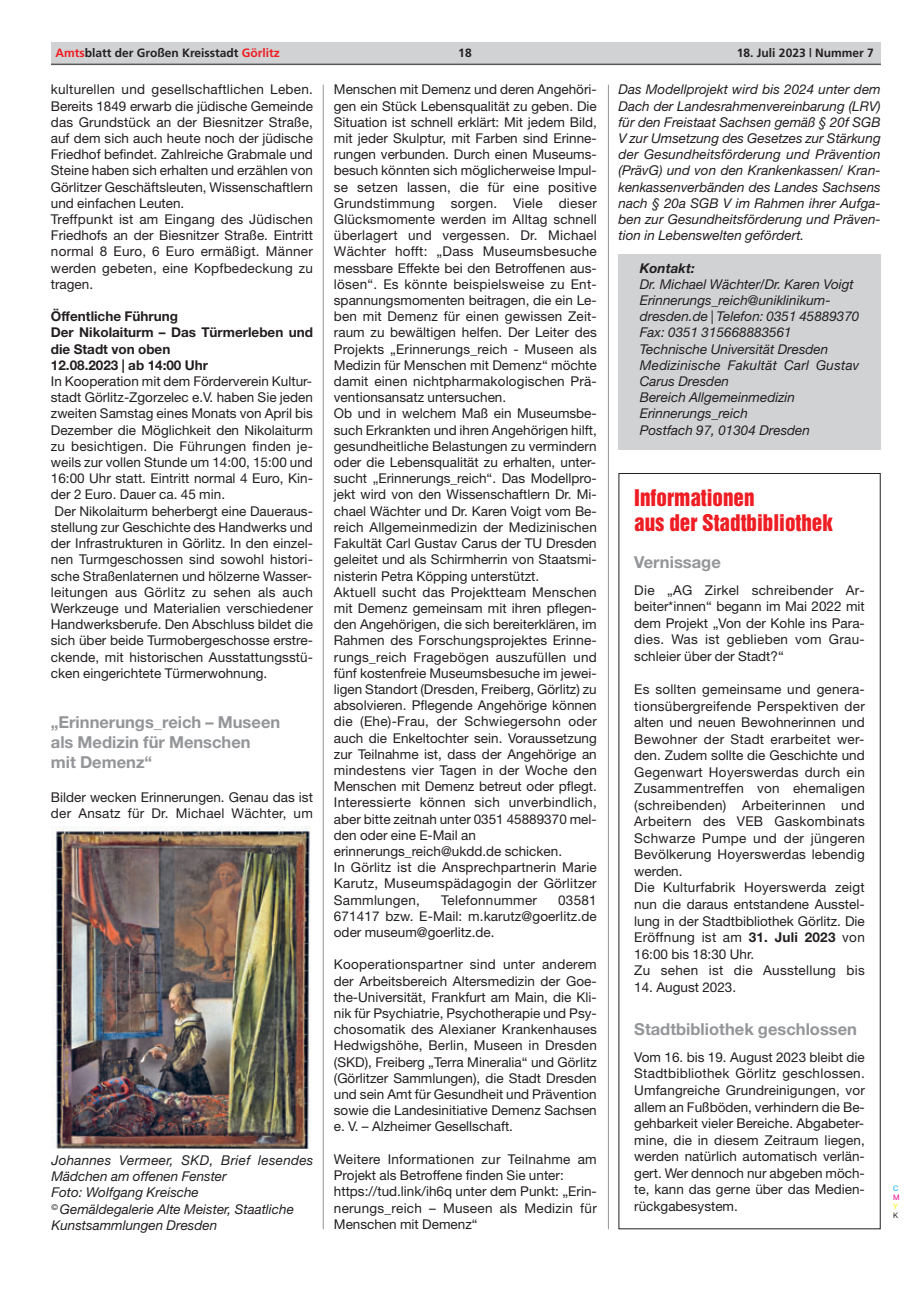
<style>
.page{position:relative;width:915px;height:1293px;background:#fff}
.page>*{position:absolute;margin:0;border:0;box-sizing:border-box;transform-origin:0 0}
.t1{font:21px/25.5px "Helvetica Inserat";color:#ee1d23}
.t2{font:700 16.5px/19.8px "Helvetica Neue";color:#939598}
.t3{font:13.5px/16.2px "Helvetica Neue";color:#231f20}
.t4{font:italic 13.5px/16.2px "Helvetica Neue";color:#231f20}
.t5{font:13.5px/16.5px "Helvetica Neue";letter-spacing:.02em;color:#231f20}
.t6{font:700 13.5px/16.2px "Helvetica Neue";color:#231f20}
.t7{font:italic 700 13.5px "Helvetica Neue";color:#231f20}
.t8{font:700 12px "Frutiger";color:#231f20}
.t9{font:7.5px "Helvetica Neue";color:#00aeef}
.t10{font:7.5px "Helvetica Neue";color:#ed028c}
.t11{font:7.5px "Helvetica Neue";color:#fff101}
.t12{font:7.5px "Helvetica Neue";color:#231f20}
.s1{color:#ee1d23}
.s2{font-weight:700}
</style>
<div class="page">
<div style="left:51px;top:43px;width:829px;height:21px;background:#d1d2d4"></div>
<hr style="left:51px;top:64px;width:829px;height:1px;background:#57585a">
<div style="left:618px;top:255px;width:262px;height:195px;background:#d1d2d4"></div>
<img style="left:51px;top:827px;width:260px;height:321px">
<hr style="left:323px;top:85px;width:1px;height:1144px;background:#939598">
<hr style="left:607px;top:85px;width:1px;height:1144px;background:#939598">
<p class="t8" style="left:55px;top:47px;width:226px"><span class="s1">Amts</span>blatt der Großen Kreisstadt <span class="s1">Görlitz</span></p>
<p class="t8" style="left:458px;top:47px;width:15px">18</p>
<p class="t8" style="left:736px;top:47px;width:138px">18. Juli 2023 | Nummer 7</p>
<p class="t3" style="left:51px;top:83px;width:263px">kulturellen und gesellschaftlichen Leben.<br>Bereits 1849 erwarb die jüdische Gemeinde das Grundstück an der Biesnitzer Straße, auf dem sich auch heute noch der jüdische Friedhof befindet. Zahlreiche Grabmale und Steine haben sich erhalten und erzählen von Görlitzer Geschäftsleuten, Wissenschaftlern und einfachen Leuten.<br>Treffpunkt ist am Eingang des Jüdischen Friedhofs an der Biesnitzer Straße. Eintritt normal 8 Euro, 6 Euro ermäßigt. Männer werden gebeten, eine Kopfbedeckung zu tragen.</p>
<p class="t6" style="left:51px;top:310px;width:263px">Öffentliche Führung<br>Der Nikolaiturm – Das Türmerleben und die Stadt von oben<br>12.08.2023 | ab 14:00 Uhr</p>
<p class="t3" style="left:51px;top:374px;width:263px">In Kooperation mit dem Förderverein Kultur&shy;stadt Görlitz-Zgorzelec e.V. haben Sie jeden zweiten Samstag eines Monats von April bis Dezember die Möglichkeit den Nikolaiturm zu besichtigen. Die Führungen finden je&shy;weils zur vollen Stunde um 14:00, 15:00 und 16:00 Uhr statt. Eintritt normal 4 Euro, Kin&shy;der 2 Euro. Dauer ca. 45 min.<br>Der Nikolaiturm beherbergt eine Daueraus&shy;stellung zur Geschichte des Handwerks und der Infrastrukturen in Görlitz. In den einzel&shy;nen Turmgeschossen sind sowohl histori&shy;sche Straßenlaternen und hölzerne Wasser&shy;leitungen aus Görlitz zu sehen als auch Werkzeuge und Materialien verschiedener Handwerksberufe. Den Abschluss bildet die sich über beide Turmobergeschosse erstre&shy;ckende, mit historischen Ausstattungsstü&shy;cken eingerichtete Türmerwohnung.</p>
<p class="t2" style="left:51px;top:714px;width:231px">„Erinnerungs_reich – Museen als Medizin für Menschen<br>mit Demenz“</p>
<p class="t3" style="left:51px;top:790px;width:263px">Bilder wecken Erinnerungen. Genau das ist der Ansatz für Dr. Michael Wächter, um</p>
<p class="t3" style="left:334px;top:83px;width:264px">Menschen mit Demenz und deren Angehöri&shy;gen ein Stück Lebensqualität zu geben. Die Situation ist schnell erklärt: Mit jedem Bild, mit jeder Skulptur, mit Farben sind Erinne&shy;rungen verbunden. Durch einen Museums&shy;besuch könnten sich möglicherweise Impul&shy;se setzen lassen, die für eine positive Grundstimmung sorgen. Viele dieser Glücksmomente werden im Alltag schnell überlagert und vergessen. Dr. Michael Wächter hofft: „Dass Museumsbesuche messbare Effekte bei den Betroffenen aus&shy;lösen“. Es könnte beispielsweise zu Ent&shy;spannungsmomenten beitragen, die ein Le&shy;ben mit Demenz für einen gewissen Zeit&shy;raum zu bewältigen helfen. Der Leiter des Projekts „Erinnerungs_reich - Museen als Medizin für Menschen mit Demenz“ möchte damit einen nichtpharmakologischen Prä&shy;ventionsansatz untersuchen.<br>Ob und in welchem Maß ein Museumsbe&shy;such Erkrankten und ihren Angehörigen hilft, gesundheitliche Belastungen zu vermindern oder die Lebensqualität zu erhalten, unter&shy;sucht „Erinnerungs_reich“. Das Modellpro&shy;jekt wird von den Wissenschaftlern Dr. Mi&shy;chael Wächter und Dr. Karen Voigt vom Be&shy;reich Allgemeinmedizin der Medizinischen Fakultät Carl Gustav Carus der TU Dresden geleitet und als Schirmherrin von Staatsmi&shy;nisterin Petra Köpping unterstützt.<br>Aktuell sucht das Projektteam Menschen mit Demenz gemeinsam mit ihren pflegen&shy;den Angehörigen, die sich bereiterklären, im Rahmen des Forschungsprojektes Erinne&shy;rungs_reich Fragebögen auszufüllen und fünf kostenfreie Museumsbesuche im jewei&shy;ligen Standort (Dresden, Freiberg, Görlitz) zu absolvieren. Pflegende Angehörige können die (Ehe)-Frau, der Schwiegersohn oder auch die Enkeltochter sein. Voraussetzung zur Teilnahme ist, dass der Angehörige an mindestens vier Tagen in der Woche den Menschen mit Demenz betreut oder pflegt.<br>Interessierte können sich unverbindlich, aber bitte zeitnah unter 0351 45889370 mel&shy;den oder eine E-Mail an erinnerungs_reich@ukdd.de schicken.<br>In Görlitz ist die Ansprechpartnerin Marie Karutz, Museumspädagogin der Görlitzer Sammlungen,</p>
<p class="t4" style="left:618px;top:83px;width:263px;text-align:justify">Das Modellprojekt wird bis 2024 unter dem Dach der Landesrahmenvereinbarung (LRV) für den Freistaat Sachsen gemäß § 20f SGB V zur Umsetzung des Gesetzes zur Stärkung der Gesundheitsförderung und Prävention (PrävG) und von den Krankenkassen/ Kran&shy;kenkassenverbänden des Landes Sachsens nach § 20a SGB V im Rahmen ihrer Aufga&shy;ben zur Gesundheitsförderung und Präven&shy;tion in Lebenswelten gefördert.</p>
<p class="t7" style="left:639px;top:263px;width:56px">Kontakt:</p>
<p class="t4" style="left:639px;top:277px;width:221px">Dr. Michael Wächter/Dr. Karen Voigt<br>Erinnerungs_reich@uniklinikum&shy;dresden.de | Telefon: 0351 45889370<br>Fax: 0351 315668883561<br>Technische Universität Dresden<br>Medizinische Fakultät Carl Gustav<br>Carus Dresden<br>Bereich Allgemeinmedizin<br>Erinnerungs_reich<br>Postfach 97, 01304 Dresden</p>
<h1 class="t1" style="left:634px;top:486px;width:200px">Informationen<br>aus der Stadtbibliothek</h1>
<p class="t2" style="left:634px;top:554px;width:88px">Vernissage</p>
<p class="t3" style="left:634px;top:583px;width:232px;text-align:justify">Die „AG Zirkel schreibender Ar - beiter*innen“ begann im Mai 2022 mit dem Projekt „Von der Kohle ins Para&shy;dies. Was ist geblieben vom Grau&shy;schleier über der Stadt?“</p>
<p class="t5" style="left:634px;top:682px;width:232px">Es sollten gemeinsame und genera - tionsübergreifende Perspektiven der alten und neuen Bewohnerinnen und<br>Bewohner der Stadt erarbeitet wer&shy;den. Zudem sollte die Geschichte und<br>Gegenwart Hoyerswerdas durch ein<br>Zusammentreffen von ehemaligen (schreibenden) Arbeiterinnen und<br>Arbeitern des VEB Gaskombinats<br>Schwarze Pumpe und der jüngeren<br>Bevölkerung Hoyerswerdas lebendig werden.<br>Die Kulturfabrik Hoyerswerda zeigt nun die daraus entstandene Ausstel&shy;lung in der Stadtbibliothek Görlitz. Die<br>Eröffnung ist am <span class="s2">31. Juli 2023</span> von<br>16:00 bis 18:30 Uhr.<br>Zu sehen ist die Ausstellung bis</p>
<p class="t3" style="left:634px;top:980px;width:103px">14. August 2023.</p>
<p class="t2" style="left:634px;top:1021px;width:224px">Stadtbibliothek geschlossen</p>
<p class="t3" style="left:634px;top:1050px;width:232px;text-align:justify">Vom 16. bis 19. August 2023 bleibt die Stadtbibliothek Görlitz geschlossen.<br>Umfangreiche Grundreinigungen, vor allem an Fußböden, verhindern die Be&shy;gehbarkeit vieler Bereiche. Abgabeter&shy;mine, die in diesem Zeitraum liegen, werden natürlich automatisch verlän&shy;gert. Wer dennoch nur abgeben möch&shy;te, kann das gerne über das Medien&shy;rückgabesystem.</p>
<p class="t5" style="left:441px;top:893px;width:98px">Telefonnummer</p>
<p class="t3" style="left:334px;top:893px;width:264px;text-align:justify;text-indent:224px">03581<br>671417 bzw. E-Mail: m.karutz@goerlitz.de oder museum@goerlitz.de.</p>
<p class="t3" style="left:334px;top:958px;width:264px;text-align:justify">Kooperationspartner sind unter anderem der Arbeitsbereich Altersmedizin der Goe&shy;the-Universität, Frankfurt am Main, die Kli&shy;nik für Psychiatrie, Psychotherapie und Psy&shy;chosomatik des Alexianer Krankenhauses Hedwigshöhe, Berlin, Museen in Dresden (SKD), Freiberg „Terra Mineralia“ und Görlitz (Görlitzer Sammlungen), die Stadt Dresden und sein Amt für Gesundheit und Prävention sowie die Landesinitiative Demenz Sachsen e. V. – Alzheimer Gesellschaft.</p>
<p class="t3" style="left:334px;top:1152px;width:264px">Weitere Informationen zur Teilnahme am Projekt als Betroffene finden Sie unter: https://tud.link/ih6q unter dem Punkt: „Erin&shy;nerungs_reich – Museen als Medizin für Menschen mit Demenz“</p>
<p class="t4" style="left:51px;top:1153px;width:263px">Johannes Vermeer, SKD, Brief lesendes<br>Mädchen am offenen Fenster<br>Foto: Wolfgang Kreische<br><sup>©</sup> Gemäldegalerie Alte Meister, Staatliche<br>Kunstsammlungen Dresden</p>
<p class="t9" style="left:892px;top:1185px;width:7px">C</p>
<p class="t10" style="left:892px;top:1194px;width:8px">M</p>
<p class="t11" style="left:892px;top:1203px;width:6px">Y</p>
<p class="t12" style="left:892px;top:1212px;width:7px">K</p>
</div>
